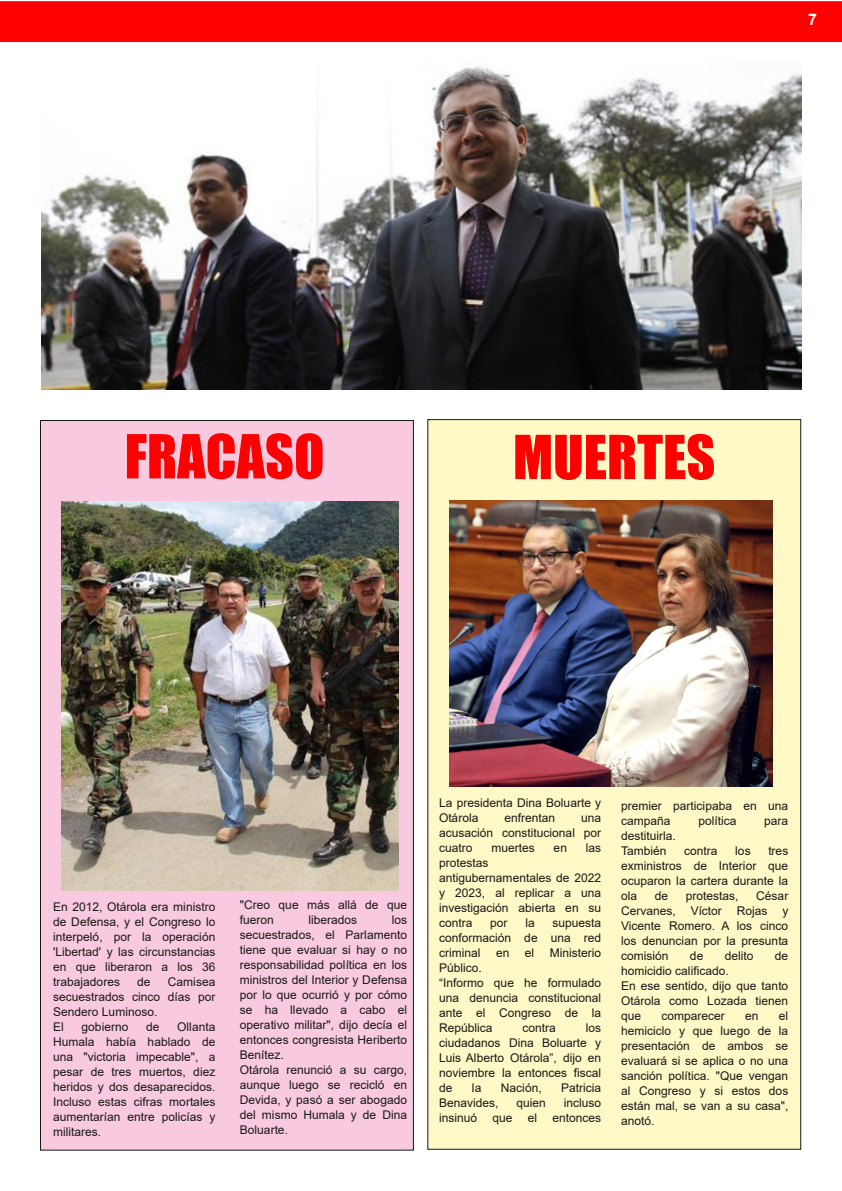
<style>
.page{position:relative;width:842px;height:1191px;background:#fff}
.page>*{position:absolute;margin:0;border:0;box-sizing:border-box;transform-origin:0 0}
.t1{font:56px "Impact";color:#f00}
.t2{font:700 16px "Arial";color:#fff}
.t3{font:12px/15px "Arial";color:#181715}
</style>
<div class="page">
<div style="left:0;top:2px;width:841px;height:39px;background:#f00"></div>
<div style="left:0;top:1px;width:842px;height:41px;border:1px solid #f00"></div>
<div style="left:40px;top:420px;width:373px;height:730px;background:#f8c9df"></div>
<div style="left:428px;top:419px;width:373px;height:730px;background:#fff9c7"></div>
<img style="left:61px;top:502px;width:337px;height:389px">
<img style="left:450px;top:501px;width:322px;height:285px">
<img style="left:41px;top:66px;width:760px;height:323px">
<h2 class="t2" style="left:808px;top:10px;width:10px">7</h2>
<h1 class="t1" style="left:125px;top:422px;width:201px">FRACASO</h1>
<h1 class="t1" style="left:513px;top:422px;width:204px">MUERTES</h1>
<p class="t3" style="left:53px;top:899px;width:164px;text-align:justify">En 2012, Otárola era ministro de Defensa, y el Congreso lo interpeló, por la operación 'Libertad' y las circunstancias en que liberaron a los 36 trabajadores</p>
<p class="t3" style="left:53px;top:974px;width:164px;text-indent:115px">Camisea secuestrados cinco días por<br>Sendero Luminoso.<br>El</p>
<p class="t3" style="left:137px;top:974px;width:15px">de</p>
<p class="t3" style="left:53px;top:1019px;width:164px;text-align:justify;text-indent:124px">Ollanta Humala había hablado de una "victoria impecable", a pesar de tres muertos, diez heridos y dos desaparecidos.<br>Incluso estas cifras mortales aumentarían entre policías y militares.</p>
<p class="t3" style="left:82px;top:1019px;width:48px">gobierno</p>
<p class="t3" style="left:146px;top:1019px;width:15px">de</p>
<p class="t3" style="left:240px;top:897px;width:169px">"Creo que más allá de que fueron</p>
<p class="t3" style="left:240px;top:912px;width:169px;text-indent:152px">los secuestrados, el Parlamento tiene que evaluar si hay o no responsabilidad política en los ministros del Interior y Defensa por lo que ocurrió y por cómo se ha llevado a cabo el operativo militar", dijo decía el entonces congresista Heriberto<br>Benítez.<br>Otárola renunció a su cargo, aunque luego se recicló en<br>Devida, y pasó a ser abogado del mismo Humala y de Dina<br>Boluarte.</p>
<p class="t3" style="left:308px;top:912px;width:50px">liberados</p>
<p class="t3" style="left:439px;top:795px;width:164px">La presidenta Dina Boluarte y<br>Otárola</p>
<p class="t3" style="left:504px;top:810px;width:52px">enfrentan</p>
<p class="t3" style="left:439px;top:810px;width:164px;text-align:justify;text-indent:142px">una acusación constitucional por cuatro</p>
<p class="t3" style="left:491px;top:840px;width:45px">muertes</p>
<p class="t3" style="left:554px;top:840px;width:15px">en</p>
<p class="t3" style="left:586px;top:840px;width:17px">las</p>
<p class="t3" style="left:439px;top:855px;width:164px">protestas antigubernamentales de 2022 y 2023, al replicar a una investigación abierta en su contra</p>
<p class="t3" style="left:490px;top:915px;width:19px">por</p>
<p class="t3" style="left:525px;top:915px;width:11px">la</p>
<p class="t3" style="left:439px;top:915px;width:164px;text-align:justify;text-indent:113px">supuesta conformación de una red criminal</p>
<p class="t3" style="left:496px;top:945px;width:15px">en</p>
<p class="t3" style="left:525px;top:945px;width:11px">el</p>
<p class="t3" style="left:550px;top:945px;width:53px">Ministerio</p>
<p class="t3" style="left:439px;top:960px;width:164px">Público.<br>“Informo que he formulado una denuncia constitucional ante el Congreso de la<br>República</p>
<p class="t3" style="left:439px;top:1020px;width:164px;text-align:justify;text-indent:147px">los ciudadanos Dina Boluarte y Luis Alberto Otárola”, dijo en noviembre la entonces fiscal de</p>
<p class="t3" style="left:523px;top:1020px;width:35px">contra</p>
<p class="t3" style="left:472px;top:1080px;width:11px">la</p>
<p class="t3" style="left:501px;top:1080px;width:42px">Nación,</p>
<p class="t3" style="left:561px;top:1080px;width:42px">Patricia</p>
<p class="t3" style="left:439px;top:1095px;width:61px">Benavides,</p>
<p class="t3" style="left:516px;top:1095px;width:31px">quien</p>
<p class="t3" style="left:564px;top:1095px;width:39px">incluso</p>
<p class="t3" style="left:439px;top:1110px;width:40px">insinuó</p>
<p class="t3" style="left:492px;top:1110px;width:22px">que</p>
<p class="t3" style="left:528px;top:1110px;width:11px">el</p>
<p class="t3" style="left:552px;top:1110px;width:50px">entonces</p>
<p class="t3" style="left:621px;top:798px;width:169px">premier participaba en una campaña</p>
<p class="t3" style="left:698px;top:813px;width:40px">política</p>
<p class="t3" style="left:764px;top:813px;width:26px">para</p>
<p class="t3" style="left:621px;top:828px;width:56px">destituirla.<br>También</p>
<p class="t3" style="left:684px;top:843px;width:35px">contra</p>
<p class="t3" style="left:735px;top:843px;width:17px">los</p>
<p class="t3" style="left:621px;top:843px;width:169px;text-align:justify;text-indent:147px">tres exministros de Interior que ocuparon la cartera durante la ola</p>
<p class="t3" style="left:621px;top:888px;width:169px;text-align:justify;text-indent:135px">César Cervanes, Víctor Rojas y Vicente Romero. A los cinco los denuncian por la presunta comisión</p>
<p class="t3" style="left:655px;top:888px;width:15px">de</p>
<p class="t3" style="left:686px;top:888px;width:54px">protestas,</p>
<p class="t3" style="left:690px;top:948px;width:15px">de</p>
<p class="t3" style="left:725px;top:948px;width:30px">delito</p>
<p class="t3" style="left:775px;top:948px;width:15px">de</p>
<p class="t3" style="left:621px;top:963px;width:169px">homicidio calificado.<br>En ese sentido, dijo que tanto<br>Otárola como Lozada tienen que</p>
<p class="t3" style="left:621px;top:1008px;width:169px;text-align:justify;text-indent:158px">el hemiciclo y que luego de la presentación de ambos se evaluará si se aplica o no una sanción política. "Que vengan al Congreso y si estos dos están mal, se van a su casa", anotó.</p>
<p class="t3" style="left:661px;top:1008px;width:65px">comparecer</p>
<p class="t3" style="left:745px;top:1008px;width:15px">en</p>
</div>
